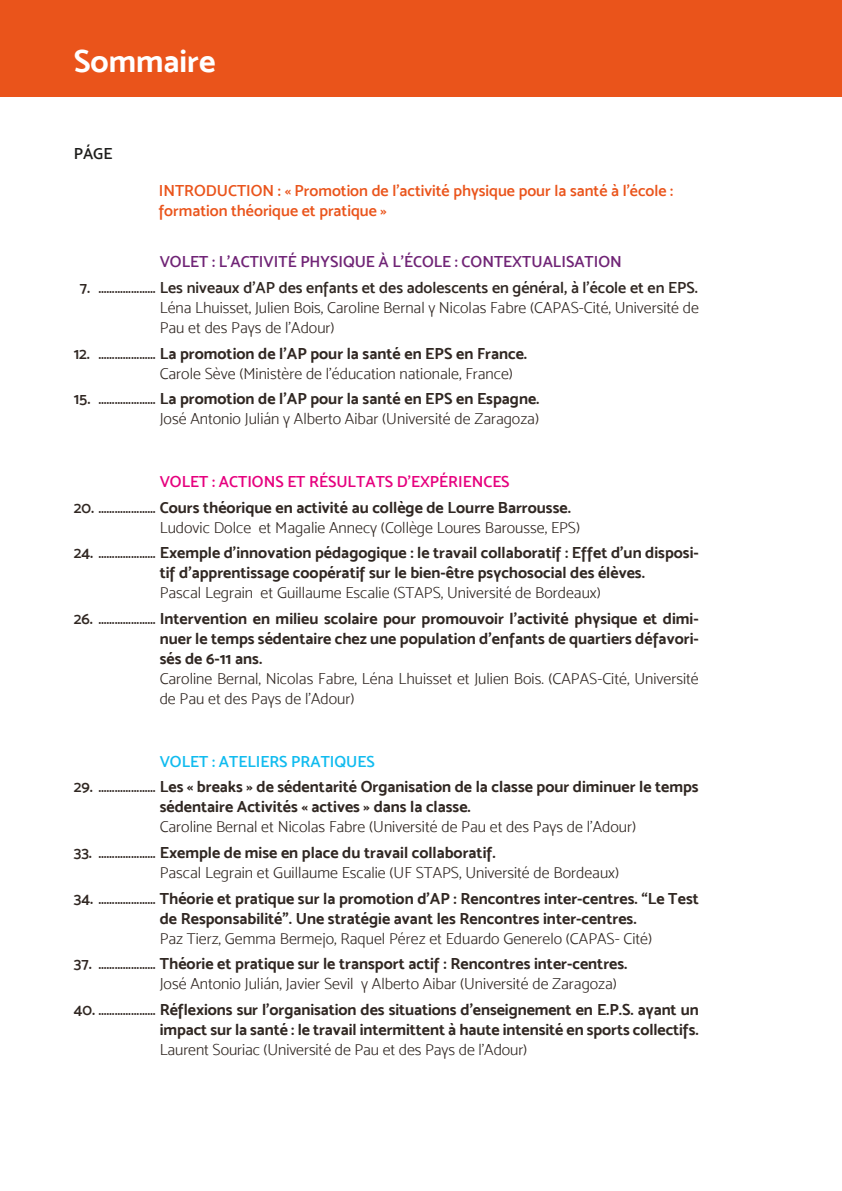
<style>
.page{position:relative;width:842px;height:1191px;background:#fff}
.page>*{position:absolute;margin:0;border:0;box-sizing:border-box;transform-origin:0 0}
.t1{font:32px "Mosk Bold 700";color:#fff}
.t2{font:16px/20px "Mosk Bold 700";color:#302722}
.t3{font:16px/20px "Mosk Light 300";color:#302722}
.t4{font:16px "Mosk Semi Bold 600";color:#302722}
.t5{font:16px/20px "Mosk Semi Bold 600";color:#ea541b}
.t6{font:16px "Mosk Semi Bold 600";color:#702476}
.t7{font:16px "Mosk Semi Bold 600";color:#e6007e}
.t8{font:16px "Mosk Semi Bold 600";color:#10bbef}
.t9{font:16px "Mosk Semi Bold 600";color:#1d1d1b}
</style>
<div class="page">
<div style="left:0;top:0;width:842px;height:96px;background:#ea541b"></div>
<h1 class="t1" style="left:74px;top:42px;width:143px">Sommaire</h1>
<p class="t9" style="left:74px;top:144px;width:40px">PÁGE</p>
<p class="t5" style="left:159px;top:180px;width:516px">INTRODUCTION : « Promotion de l’activité physique pour la santé à l’école : formation théorique et pratique »</p>
<p class="t6" style="left:160px;top:252px;width:464px">VOLET : L’ACTIVITÉ PHYSIQUE À L’ÉCOLE : CONTEXTUALISATION</p>
<p class="t4" style="left:80px;top:278px;width:12px">7.</p>
<p class="t4" style="left:160px;top:278px;width:540px">Les niveaux d’AP des enfants et des adolescents en général, à l’école et en EPS.</p>
<p class="t3" style="left:160px;top:297px;width:541px">Léna Lhuisset, Julien Bois, Caroline Bernal y Nicolas Fabre (CAPAS-Cité, Université de<br>Pau et des Pays de l’Adour)</p>
<p class="t4" style="left:74px;top:343px;width:29px">12. ……………………</p>
<p class="t2" style="left:160px;top:343px;width:369px">La promotion de l’AP pour la santé en EPS en France.</p>
<p class="t3" style="left:160px;top:363px;width:355px">Carole Sève (Ministère de l’éducation nationale, France)</p>
<p class="t4" style="left:74px;top:389px;width:26px">15.……………………</p>
<p class="t2" style="left:160px;top:388px;width:381px">La promotion de l’AP pour la santé en EPS en Espagne.</p>
<p class="t3" style="left:160px;top:409px;width:381px">José Antonio Julián y Alberto Aibar (Université de Zaragoza)</p>
<p class="t7" style="left:160px;top:472px;width:351px">VOLET : ACTIONS ET RÉSULTATS D’EXPÉRIENCES</p>
<p class="t4" style="left:74px;top:497px;width:30px">20.……………………</p>
<p class="t2" style="left:160px;top:497px;width:413px">Cours théorique en activité au collège de Lourre Barrousse.</p>
<p class="t3" style="left:160px;top:517px;width:422px">Ludovic Dolce et Magalie Annecy (Collège Loures Barousse, EPS)</p>
<p class="t4" style="left:74px;top:543px;width:29px">24.……………………</p>
<p class="t2" style="left:160px;top:542px;width:541px">Exemple d’innovation pédagogique : le travail collaboratif : Effet d’un disposi&shy;tif d’apprentissage coopératif sur le bien-être psychosocial des élèves.</p>
<p class="t3" style="left:160px;top:583px;width:443px">Pascal Legrain et Guillaume Escalie (STAPS, Université de Bordeaux)</p>
<p class="t4" style="left:74px;top:609px;width:28px">26.……………………</p>
<p class="t2" style="left:160px;top:608px;width:541px;text-align:justify">Intervention en milieu scolaire pour promouvoir l’activité physique et dimi&shy;nuer le temps sédentaire chez une population d’enfants de quartiers défavori&shy;sés de 6-11 ans.</p>
<p class="t3" style="left:160px;top:668px;width:541px">Caroline Bernal, Nicolas Fabre, Léna Lhuisset et Julien Bois. (CAPAS-Cité, Université de Pau et des Pays de l’Adour)</p>
<p class="t8" style="left:160px;top:751px;width:217px">VOLET : ATELIERS PRATIQUES</p>
<p class="t4" style="left:74px;top:777px;width:28px">29.……………………</p>
<p class="t2" style="left:160px;top:776px;width:540px">Les « breaks » de sédentarité Organisation de la classe pour diminuer le temps sédentaire Activités « actives » dans la classe.</p>
<p class="t3" style="left:160px;top:817px;width:478px">Caroline Bernal et Nicolas Fabre (Université de Pau et des Pays de l’Adour)</p>
<p class="t4" style="left:74px;top:843px;width:28px">33.……………………</p>
<p class="t2" style="left:160px;top:842px;width:338px">Exemple de mise en place du travail collaboratif.</p>
<p class="t3" style="left:160px;top:862px;width:461px">Pascal Legrain et Guillaume Escalie (UF STAPS, Université de Bordeaux)</p>
<p class="t4" style="left:74px;top:888px;width:29px">34.……………………</p>
<p class="t2" style="left:160px;top:888px;width:541px">Théorie et pratique sur la promotion d’AP : Rencontres inter-centres. “Le Test de Responsabilité”. Une stratégie avant les Rencontres inter-centres.</p>
<p class="t3" style="left:160px;top:928px;width:494px">Paz Tierz, Gemma Bermejo, Raquel Pérez et Eduardo Generelo (CAPAS- Cité)</p>
<p class="t4" style="left:74px;top:954px;width:28px">37.……………………</p>
<p class="t2" style="left:160px;top:953px;width:469px">Théorie et pratique sur le transport actif : Rencontres inter-centres.</p>
<p class="t3" style="left:160px;top:974px;width:459px">José Antonio Julián, Javier Sevil y Alberto Aibar (Université de Zaragoza)</p>
<p class="t4" style="left:74px;top:1000px;width:30px">40.……………………</p>
<p class="t2" style="left:160px;top:999px;width:541px">Réflexions sur l’organisation des situations d’enseignement en E.P.S. ayant un impact sur la santé : le travail intermittent à haute intensité en sports collectifs.</p>
<p class="t3" style="left:160px;top:1039px;width:369px">Laurent Souriac (Université de Pau et des Pays de l’Adour)</p>
</div>
